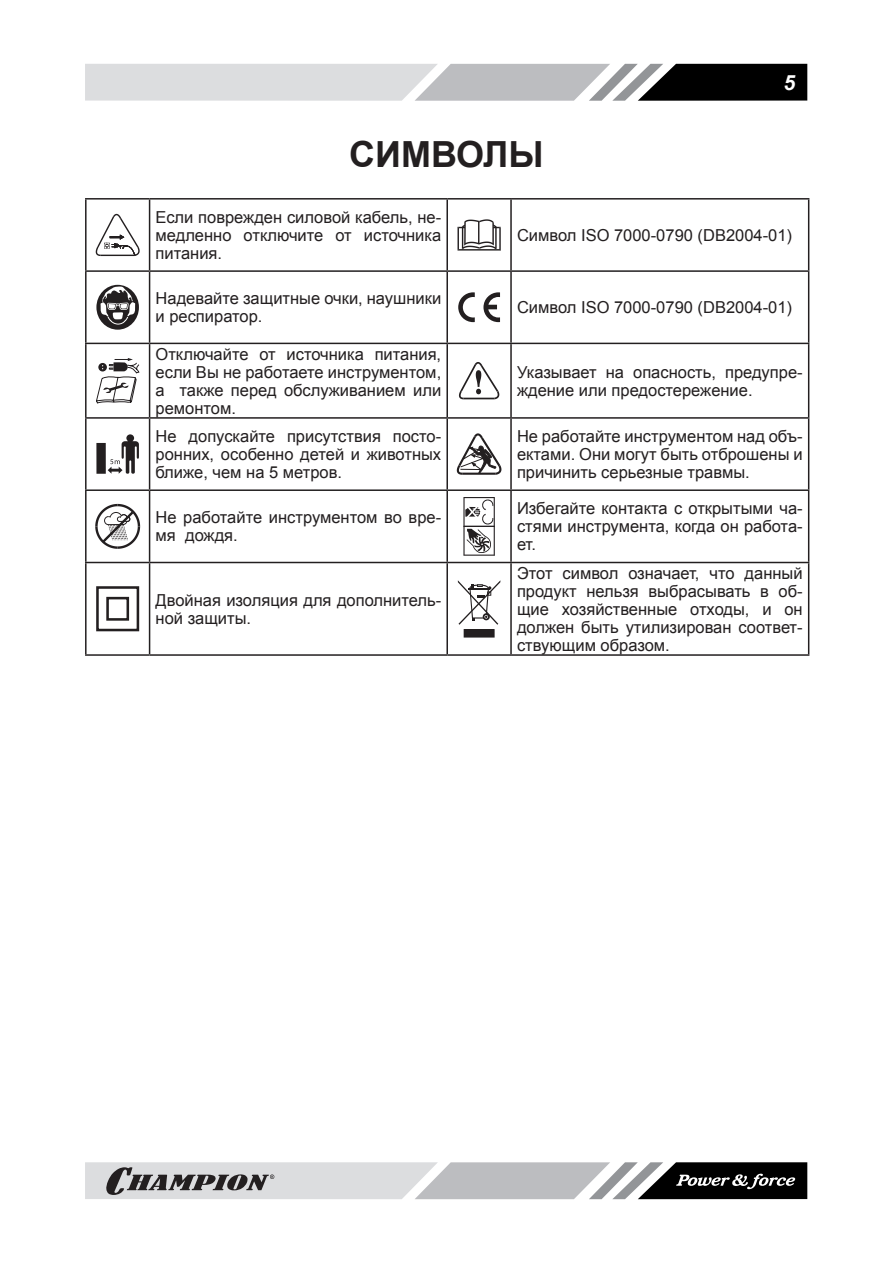
<style>
.page{position:relative;width:893px;height:1263px;background:#fff}
.page>*{position:absolute;margin:0;border:0;box-sizing:border-box;transform-origin:0 0}
.Заголовок_1{font:700 36px "Arial";color:#231f20}
.t1{font:italic 700 21px "Arial";color:#fff}
.Текст_основной{font:16.5px/18px "Arial";color:#231f20;text-align:justify}
</style>
<div class="page">
<svg style="left:85px;top:64px;width:722px;height:37px;background:#a8a8aa"></svg>
<svg style="left:85px;top:1162px;width:722px;height:37px;background:#a1a2a3"></svg>
<hr style="left:85px;top:198px;width:65px;height:2px;background:#231f20">
<hr style="left:85px;top:200px;width:2px;height:70px;background:#231f20">
<hr style="left:150px;top:198px;width:297px;height:2px;background:#231f20">
<hr style="left:149px;top:200px;width:1px;height:70px;background:#231f20">
<hr style="left:447px;top:198px;width:64px;height:2px;background:#231f20">
<hr style="left:446px;top:200px;width:2px;height:70px;background:#231f20">
<hr style="left:511px;top:198px;width:298px;height:2px;background:#231f20">
<hr style="left:510px;top:200px;width:2px;height:70px;background:#231f20">
<hr style="left:808px;top:200px;width:1px;height:70px;background:#231f20">
<hr style="left:85px;top:270px;width:65px;height:2px;background:#231f20">
<hr style="left:85px;top:272px;width:2px;height:71px;background:#231f20">
<hr style="left:150px;top:270px;width:297px;height:2px;background:#231f20">
<hr style="left:149px;top:272px;width:1px;height:71px;background:#231f20">
<hr style="left:447px;top:270px;width:64px;height:2px;background:#231f20">
<hr style="left:446px;top:272px;width:2px;height:71px;background:#231f20">
<hr style="left:511px;top:270px;width:298px;height:2px;background:#231f20">
<hr style="left:510px;top:272px;width:2px;height:71px;background:#231f20">
<hr style="left:808px;top:272px;width:1px;height:71px;background:#231f20">
<hr style="left:85px;top:343px;width:65px;height:1px;background:#231f20">
<hr style="left:85px;top:344px;width:2px;height:73px;background:#231f20">
<hr style="left:150px;top:343px;width:297px;height:1px;background:#231f20">
<hr style="left:149px;top:344px;width:1px;height:73px;background:#231f20">
<hr style="left:447px;top:343px;width:64px;height:1px;background:#231f20">
<hr style="left:446px;top:344px;width:2px;height:73px;background:#231f20">
<hr style="left:511px;top:343px;width:298px;height:1px;background:#231f20">
<hr style="left:510px;top:344px;width:2px;height:73px;background:#231f20">
<hr style="left:808px;top:344px;width:1px;height:73px;background:#231f20">
<hr style="left:85px;top:417px;width:65px;height:2px;background:#231f20">
<hr style="left:85px;top:419px;width:2px;height:70px;background:#231f20">
<hr style="left:150px;top:417px;width:297px;height:2px;background:#231f20">
<hr style="left:149px;top:419px;width:1px;height:70px;background:#231f20">
<hr style="left:447px;top:417px;width:64px;height:2px;background:#231f20">
<hr style="left:446px;top:419px;width:2px;height:70px;background:#231f20">
<hr style="left:511px;top:417px;width:298px;height:2px;background:#231f20">
<hr style="left:510px;top:419px;width:2px;height:70px;background:#231f20">
<hr style="left:808px;top:419px;width:1px;height:70px;background:#231f20">
<hr style="left:85px;top:489px;width:65px;height:2px;background:#231f20">
<hr style="left:85px;top:491px;width:2px;height:71px;background:#231f20">
<hr style="left:150px;top:489px;width:297px;height:2px;background:#231f20">
<hr style="left:149px;top:491px;width:1px;height:71px;background:#231f20">
<hr style="left:447px;top:489px;width:64px;height:2px;background:#231f20">
<hr style="left:446px;top:491px;width:2px;height:71px;background:#231f20">
<hr style="left:511px;top:489px;width:298px;height:2px;background:#231f20">
<hr style="left:510px;top:491px;width:2px;height:71px;background:#231f20">
<hr style="left:808px;top:491px;width:1px;height:71px;background:#231f20">
<hr style="left:85px;top:562px;width:65px;height:1px;background:#231f20">
<hr style="left:85px;top:563px;width:2px;height:91px;background:#231f20">
<hr style="left:150px;top:562px;width:297px;height:1px;background:#231f20">
<hr style="left:149px;top:563px;width:1px;height:91px;background:#231f20">
<hr style="left:447px;top:562px;width:64px;height:1px;background:#231f20">
<hr style="left:446px;top:563px;width:2px;height:91px;background:#231f20">
<hr style="left:511px;top:562px;width:298px;height:1px;background:#231f20">
<hr style="left:510px;top:563px;width:2px;height:91px;background:#231f20">
<hr style="left:808px;top:563px;width:1px;height:91px;background:#231f20">
<hr style="left:85px;top:654px;width:65px;height:2px;background:#231f20">
<hr style="left:150px;top:654px;width:297px;height:2px;background:#231f20">
<hr style="left:447px;top:654px;width:64px;height:2px;background:#231f20">
<hr style="left:511px;top:654px;width:298px;height:2px;background:#231f20">
<svg style="left:96px;top:214px;width:44px;height:42px"></svg>
<svg style="left:457px;top:219px;width:44px;height:32px"></svg>
<svg style="left:96px;top:285px;width:43px;height:45px"></svg>
<svg style="left:458px;top:292px;width:17px;height:30px"></svg>
<svg style="left:483px;top:292px;width:17px;height:30px"></svg>
<svg style="left:96px;top:358px;width:44px;height:46px"></svg>
<svg style="left:459px;top:362px;width:40px;height:37px"></svg>
<div style="left:96px;top:443px;width:10px;height:31px;background:#231f20"></div>
<svg style="left:108px;top:434px;width:31px;height:40px"></svg>
<svg style="left:457px;top:433px;width:44px;height:42px"></svg>
<svg style="left:95px;top:504px;width:45px;height:45px"></svg>
<svg style="left:463px;top:497px;width:32px;height:59px"></svg>
<svg style="left:96px;top:586px;width:44px;height:46px"></svg>
<svg style="left:458px;top:580px;width:42px;height:45px"></svg>
<div style="left:464px;top:629px;width:30px;height:8px;background:#231f20"></div>
<p class="Заголовок_1" style="left:349px;top:130px;width:196px">СИМВОЛЫ</p>
<p class="t1" style="left:783px;top:69px;width:13px">5</p>
<p class="Текст_основной" style="left:156px;top:208px;width:287px">Если поврежден силовой кабель, не&shy;медленно отключите от источника питания.</p>
<p class="Текст_основной" style="left:517px;top:226px;width:277px">Символ ISO 7000-0790 (DB2004-01)</p>
<p class="Текст_основной" style="left:156px;top:290px;width:287px">Надевайте защитные очки, наушники и респиратор.</p>
<p class="Текст_основной" style="left:517px;top:299px;width:277px">Символ ISO 7000-0790 (DB2004-01)</p>
<p class="Текст_основной" style="left:156px;top:345px;width:287px">Отключайте от источника питания, если Вы не работаете инструментом, а также перед обслуживанием или ремонтом.</p>
<p class="Текст_основной" style="left:517px;top:363px;width:287px">Указывает на опасность, предупре&shy;ждение или предостережение.</p>
<p class="Текст_основной" style="left:156px;top:427px;width:287px">Не допускайте присутствия посто&shy;ронних, особенно детей и животных ближе, чем на 5 метров.</p>
<p class="Текст_основной" style="left:517px;top:427px;width:287px">Не работайте инструментом над объ&shy;ектами. Они могут быть отброшены и причинить серьезные травмы.</p>
<p class="Текст_основной" style="left:156px;top:509px;width:287px">Не работайте инструментом во вре&shy;мя дождя.</p>
<p class="Текст_основной" style="left:517px;top:500px;width:287px">Избегайте контакта с открытыми ча&shy;стями инструмента, когда он работа&shy;ет.</p>
<p class="Текст_основной" style="left:156px;top:591px;width:287px">Двойная изоляция для дополнитель&shy;ной защиты.</p>
<p class="Текст_основной" style="left:517px;top:564px;width:287px">Этот символ означает, что данный продукт нельзя выбрасывать в об&shy;щие хозяйственные отходы, и он должен быть утилизирован соответ&shy;ствующим образом.</p>
</div>
